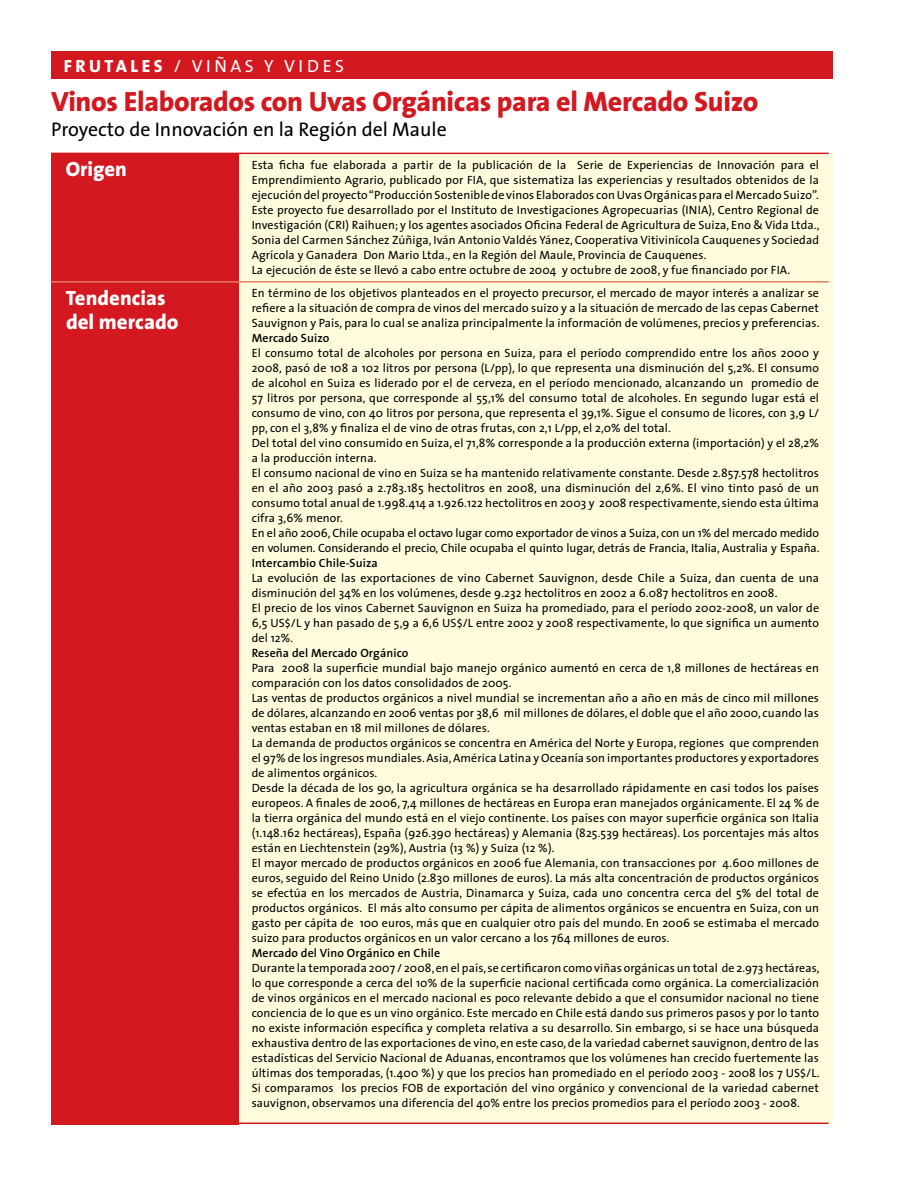
<style>
.page{position:relative;width:918px;height:1188px;background:#fff}
.page>*{position:absolute;margin:0;border:0;box-sizing:border-box;transform-origin:0 0}
.t1{font:800 28.05px "The Sans";letter-spacing:-.01em;color:#d31820}
.t2{font:800 21px "The Sans";color:#fff}
.t3{font:800 20.7px "The Sans";letter-spacing:.005em;color:#fff}
.t4{font:19.8px "The Sans";color:#000}
.t5{font:17.7px "The Sans";letter-spacing:.2em;color:#fff}
.t6{font:12px/15px "The Sans";letter-spacing:.01em;color:#000}
.t7{font:600 12px "The Sans";letter-spacing:.01em;color:#000}
.s1{font-weight:800}
</style>
<div class="page">
<div style="left:60px;top:154px;width:773px;height:970px;background:#fffcdd"></div>
<div style="left:51px;top:154px;width:187px;height:970px;background:#d31820"></div>
<hr style="left:51px;top:153px;width:778px;height:1px;background:#d31820">
<hr style="left:51px;top:281px;width:778px;height:2px;background:#e47b5f">
<hr style="left:51px;top:1123px;width:778px;height:1px;background:#d31820">
<div style="left:51px;top:52px;width:782px;height:27px;background:#d31820"></div>
<h3 class="t5" style="left:64px;top:51px;width:282px"><span class="s1">FRUTALES</span> / VIÑAS Y VIDES</h3>
<h1 class="t1" style="left:51px;top:78px;width:709px">Vinos Elaborados con Uvas Orgánicas para el Mercado Suizo</h1>
<h3 class="t4" style="left:51px;top:113px;width:397px">Proyecto de Innovación en la Región del Maule</h3>
<h3 class="t3" style="left:66px;top:152px;width:63px">Origen</h3>
<p class="t6" style="left:252px;top:157px;width:569px">Esta ficha fue elaborada a partir de la publicación de la Serie de Experiencias de Innovación para el Emprendimiento Agrario, publicado por FIA, que sistematiza las experiencias y resultados obtenidos de la ejecución del proyecto “Producción Sostenible de vinos Elaborados con Uvas Orgánicas para el Mercado Suizo”.<br>Este proyecto fue desarrollado por el Instituto de Investigaciones Agropecuarias (INIA), Centro Regional de Investigación (CRI) Raihuen; y los agentes asociados Oficina Federal de Agricultura de Suiza, Eno &amp; Vida Ltda., Sonia del Carmen Sánchez Zúñiga, Iván Antonio Valdés Yánez, Cooperativa Vitivinícola Cauquenes y Sociedad Agrícola y Ganadera Don Mario Ltda., en la Región del Maule, Provincia de Cauquenes.<br>La ejecución de éste se llevó a cabo entre octubre de 2004 y octubre de 2008, y fue financiado por FIA.</p>
<h3 class="t3" style="left:66px;top:280px;width:102px">Tendencias</h3>
<p class="t6" style="left:252px;top:285px;width:569px;text-align:justify">En término de los objetivos planteados en el proyecto precursor, el mercado de mayor interés a analizar se refiere a la situación de compra de vinos del mercado suizo y a la situación de mercado de las cepas Cabernet Sauvignon y País, para lo cual se analiza principalmente la información de volúmenes, precios y preferencias.</p>
<p class="t7" style="left:252px;top:328px;width:79px">Mercado Suizo</p>
<p class="t6" style="left:252px;top:345px;width:569px">El consumo total de alcoholes por persona en Suiza, para el período comprendido entre los años 2000 y 2008, pasó de 108 a 102 litros por persona (L/pp), lo que representa una disminución del 5,2%. El consumo de alcohol en Suiza es liderado por el de cerveza, en el período mencionado, alcanzando un promedio de 57 litros por persona, que corresponde al 55,1% del consumo total de alcoholes. En segundo lugar está el consumo de vino, con 40 litros por persona, que representa el 39,1%. Sigue el consumo de licores, con 3,9 L/ pp, con el 3,8% y finaliza el de vino de otras frutas, con 2,1 L/pp, el 2,0% del total.<br>Del total del vino consumido en Suiza, el 71,8% corresponde a la producción externa (importación) y el 28,2% a la producción interna.<br>El consumo nacional de vino en Suiza se ha mantenido relativamente constante. Desde 2.857.578 hectolitros en el año 2003 pasó a 2.783.185 hectolitros en 2008, una disminución del 2,6%. El vino tinto pasó de un consumo total anual de 1.998.414 a 1.926.122 hectolitros en 2003 y 2008 respectivamente, siendo esta última cifra 3,6% menor.<br>En el año 2006, Chile ocupaba el octavo lugar como exportador de vinos a Suiza, con un 1% del mercado medido en volumen. Considerando el precio, Chile ocupaba el quinto lugar, detrás de Francia, Italia, Australia y España.</p>
<p class="t7" style="left:252px;top:553px;width:128px">Intercambio Chile-Suiza</p>
<p class="t6" style="left:252px;top:570px;width:569px">La evolución de las exportaciones de vino Cabernet Sauvignon, desde Chile a Suiza, dan cuenta de una disminución del 34% en los volúmenes, desde 9.232 hectolitros en 2002 a 6.087 hectolitros en 2008.<br>El precio de los vinos Cabernet Sauvignon en Suiza ha promediado, para el período 2002-2008, un valor de 6,5 US$/L y han pasado de 5,9 a 6,6 US$/L entre 2002 y 2008 respectivamente, lo que significa un aumento del 12%.</p>
<p class="t7" style="left:252px;top:643px;width:158px">Reseña del Mercado Orgánico</p>
<p class="t6" style="left:252px;top:660px;width:569px">Para 2008 la superficie mundial bajo manejo orgánico aumentó en cerca de 1,8 millones de hectáreas en comparación con los datos consolidados de 2005.<br>Las ventas de productos orgánicos a nivel mundial se incrementan año a año en más de cinco mil millones de dólares, alcanzando en 2006 ventas por 38,6 mil millones de dólares, el doble que el año 2000, cuando las ventas estaban en 18 mil millones de dólares.<br>La demanda de productos orgánicos se concentra en América del Norte y Europa, regiones que comprenden el 97% de los ingresos mundiales. Asia, América Latina y Oceanía son importantes productores y exportadores de alimentos orgánicos.<br>Desde la década de los 90, la agricultura orgánica se ha desarrollado rápidamente en casi todos los países europeos. A finales de 2006, 7,4 millones de hectáreas en Europa eran manejados orgánicamente. El 24 % de la tierra orgánica del mundo está en el viejo continente. Los países con mayor superficie orgánica son Italia (1.148.162 hectáreas), España (926.390 hectáreas) y Alemania (825.539 hectáreas). Los porcentajes más altos están en Liechtenstein (29%), Austria (13 %) y Suiza (12 %).<br>El mayor mercado de productos orgánicos en 2006 fue Alemania, con transacciones por 4.600 millones de euros, seguido del Reino Unido (2.830 millones de euros). La más alta concentración de productos orgánicos se efectúa en los mercados de Austria, Dinamarca y Suiza, cada uno concentra cerca del 5% del total de productos orgánicos. El más alto consumo per cápita de alimentos orgánicos se encuentra en Suiza, con un gasto per cápita de 100 euros, más que en cualquier otro país del mundo. En 2006 se estimaba el mercado suizo para productos orgánicos en un valor cercano a los 764 millones de euros.</p>
<p class="t7" style="left:252px;top:943px;width:190px">Mercado del Vino Orgánico en Chile</p>
<p class="t6" style="left:252px;top:960px;width:569px;text-align:justify">Durante la temporada 2007 / 2008, en el país, se certificaron como viñas orgánicas un total de 2.973 hectáreas, lo que corresponde a cerca del 10% de la superficie nacional certificada como orgánica. La comercialización de vinos orgánicos en el mercado nacional es poco relevante debido a que el consumidor nacional no tiene conciencia de lo que es un vino orgánico. Este mercado en Chile está dando sus primeros pasos y por lo tanto no existe información específica y completa relativa a su desarrollo. Sin embargo, si se hace una búsqueda exhaustiva dentro de las exportaciones de vino, en este caso, de la variedad cabernet sauvignon, dentro de las estadísticas del Servicio Nacional de Aduanas, encontramos que los volúmenes han crecido fuertemente las últimas dos temporadas, (1.400 %) y que los precios han promediado en el período 2003 - 2008 los 7 US$/L.<br>Si comparamos los precios FOB de exportación del vino orgánico y convencional de la variedad cabernet sauvignon, observamos una diferencia del 40% entre los precios promedios para el período 2003 - 2008.</p>
<h2 class="t2" style="left:66px;top:305px;width:114px">del mercado</h2>
</div>
